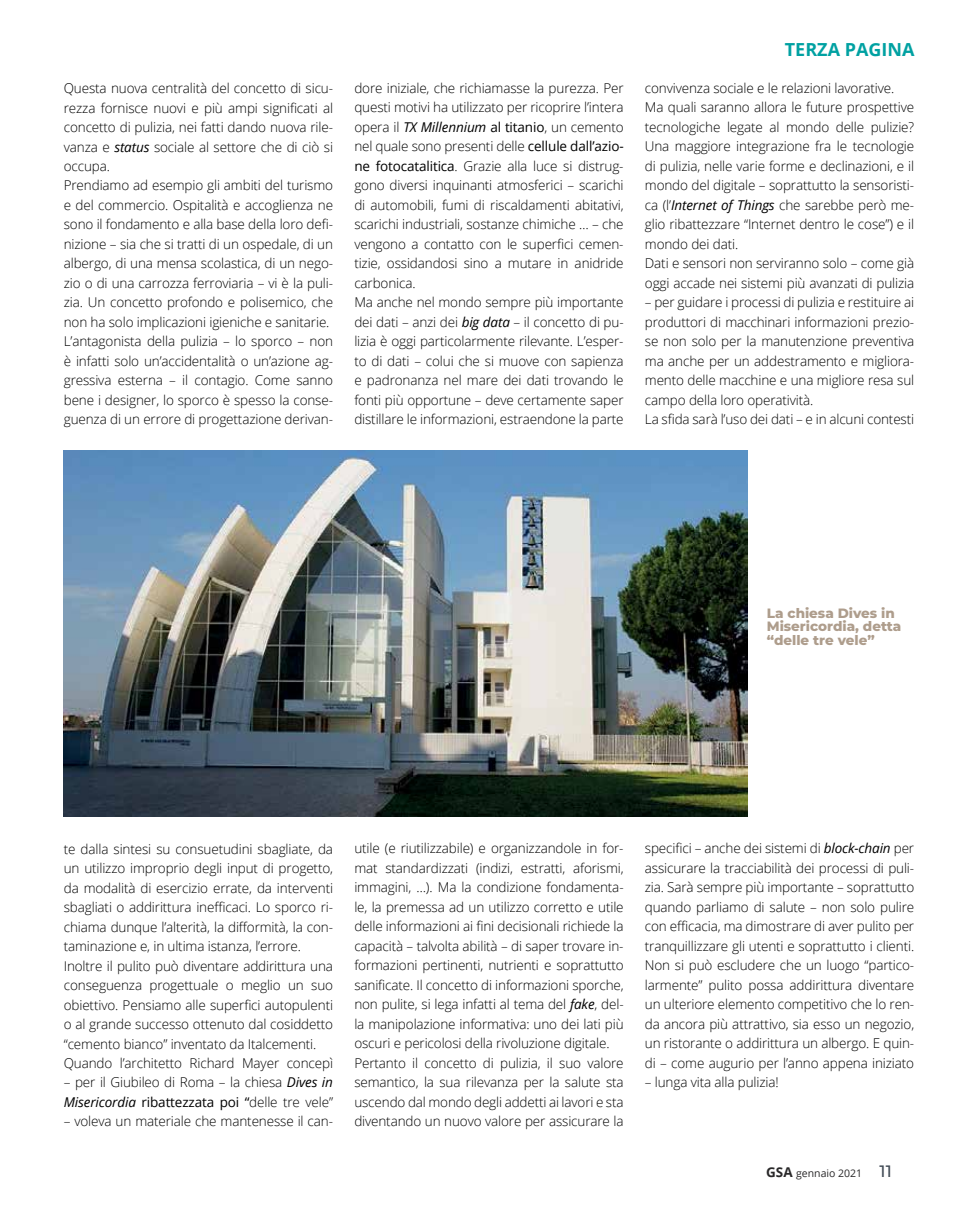
<style>
.page{position:relative;width:978px;height:1212px;background:#fff}
.page>*{position:absolute;margin:0;border:0;box-sizing:border-box;transform-origin:0 0}
.t1{font:700 18px "Open Sans";color:#00a1a2}
.t2{font:300 13.5px/19.5px "Open Sans";letter-spacing:-.01em;color:#000}
.t3{font:800 13.5px/13.5px "Montserrat";color:#ae9d8c}
.t4{font:10.5px "Open Sans";color:#292829}
.s1{font-weight:400;font-style:italic}
.s2{font-weight:400}
.s3{font-weight:700;font-size:13.5px}
.s4{font-family:"Montserrat";font-weight:500;font-size:16.5px;color:#414b55}
</style>
<div class="page">
<img style="left:63px;top:451px;width:685px;height:365px">
<p class="t2" style="left:64px;top:78px;width:271px">Questa nuova centralità del concetto di sicu&shy;rezza fornisce nuovi e più ampi significati al concetto di pulizia, nei fatti dando nuova rile&shy;vanza e <span class="s1">status</span> sociale al settore che di ciò si occupa.<br>Prendiamo ad esempio gli ambiti del turismo e del commercio. Ospitalità e accoglienza ne sono il fondamento e alla base della loro defi&shy;nizione – sia che si tratti di un ospedale, di un albergo, di una mensa scolastica, di un nego&shy;zio o di una carrozza ferroviaria – vi è la puli&shy;zia. Un concetto profondo e polisemico, che non ha solo implicazioni igieniche e sanitarie.<br>L’antagonista della pulizia – lo sporco – non è infatti solo un’accidentalità o un’azione ag&shy;gressiva esterna – il contagio. Come sanno bene i designer, lo sporco è spesso la conse&shy;guenza di un errore di progettazione derivan-</p>
<p class="t2" style="left:354px;top:78px;width:271px">dore iniziale, che richiamasse la purezza. Per questi motivi ha utilizzato per ricoprire l’intera opera il <span class="s1">TX Millennium</span> <span class="s2">al titanio</span>, un cemento nel quale sono presenti delle <span class="s2">cellule dall’azio&shy;ne fotocatalitica</span>. Grazie alla luce si distrug&shy;gono diversi inquinanti atmosferici – scarichi di automobili, fumi di riscaldamenti abitativi, scarichi industriali, sostanze chimiche … – che vengono a contatto con le superfici cemen&shy;tizie, ossidandosi sino a mutare in anidride carbonica.<br>Ma anche nel mondo sempre più importante dei dati – anzi dei <span class="s1">big data</span> – il concetto di pu&shy;lizia è oggi particolarmente rilevante. L’esper&shy;to di dati – colui che si muove con sapienza e padronanza nel mare dei dati trovando le fonti più opportune – deve certamente saper distillare le informazioni, estraendone la parte</p>
<h1 class="t1" style="left:785px;top:37px;width:131px">TERZA PAGINA</h1>
<p class="t2" style="left:645px;top:78px;width:271px">convivenza sociale e le relazioni lavorative.<br>Ma quali saranno allora le future prospettive tecnologiche legate al mondo delle pulizie?<br>Una maggiore integrazione fra le tecnologie di pulizia, nelle varie forme e declinazioni, e il mondo del digitale – soprattutto la sensoristi&shy;ca (l’<span class="s1">Internet of Things</span> che sarebbe però me&shy;glio ribattezzare “Internet dentro le cose”) e il mondo dei dati.<br>Dati e sensori non serviranno solo – come già oggi accade nei sistemi più avanzati di pulizia</p>
<p class="t2" style="left:645px;top:292px;width:271px">– per guidare i processi di pulizia e restituire ai produttori di macchinari informazioni prezio&shy;se non solo per la manutenzione preventiva ma anche per un addestramento e migliora&shy;mento delle macchine e una migliore resa sul campo della loro operatività.<br>La sfida sarà l’uso dei dati – e in alcuni contesti</p>
<p class="t3" style="left:767px;top:605px;width:136px">La chiesa Dives in<br>Misericordia, detta “delle tre vele”</p>
<p class="t2" style="left:64px;top:838px;width:271px">te dalla sintesi su consuetudini sbagliate, da un utilizzo improprio degli input di progetto, da modalità di esercizio errate, da interventi sbagliati o addirittura inefficaci. Lo sporco ri&shy;chiama dunque l’alterità, la difformità, la con&shy;taminazione e, in ultima istanza, l’errore.<br>Inoltre il pulito può diventare addirittura una conseguenza progettuale o meglio un suo obiettivo. Pensiamo alle superfici autopulenti o al grande successo ottenuto dal cosiddetto “cemento bianco” inventato da Italcementi.<br>Quando l’architetto Richard Mayer concepì</p>
<p class="t2" style="left:64px;top:1072px;width:271px">– per il Giubileo di Roma – la chiesa <span class="s1">Dives in<br>Misericordia</span> <span class="s2">ribattezzata poi “</span>delle tre vele”</p>
<p class="t2" style="left:64px;top:1111px;width:271px">– voleva un materiale che mantenesse il can-</p>
<p class="t2" style="left:354px;top:838px;width:271px">utile (e riutilizzabile) e organizzandole in for&shy;mat standardizzati (indizi, estratti, aforismi, immagini, …). Ma la condizione fondamenta&shy;le, la premessa ad un utilizzo corretto e utile delle informazioni ai fini decisionali richiede la capacità – talvolta abilità – di saper trovare in&shy;formazioni pertinenti, nutrienti e soprattutto sanificate. Il concetto di informazioni sporche, non pulite, si lega infatti al tema del <span class="s1">fake</span>, del&shy;la manipolazione informativa: uno dei lati più oscuri e pericolosi della rivoluzione digitale.<br>Pertanto il concetto di pulizia, il suo valore semantico, la sua rilevanza per la salute sta uscendo dal mondo degli addetti ai lavori e sta diventando un nuovo valore per assicurare la</p>
<p class="t2" style="left:645px;top:838px;width:271px;text-align:justify">specifici – anche dei sistemi di <span class="s1">block-chain</span> per assicurare la tracciabilità dei processi di puli&shy;zia. Sarà sempre più importante – soprattutto quando parliamo di salute – non solo pulire con efficacia, ma dimostrare di aver pulito per tranquillizzare gli utenti e soprattutto i clienti.<br>Non si può escludere che un luogo “partico&shy;larmente” pulito possa addirittura diventare un ulteriore elemento competitivo che lo ren&shy;da ancora più attrattivo, sia esso un negozio, un ristorante o addirittura un albergo. E quin&shy;di – come augurio per l’anno appena iniziato</p>
<p class="t2" style="left:645px;top:1072px;width:135px">– lunga vita alla pulizia!</p>
<p class="t4" style="left:766px;top:1166px;width:127px"><span class="s3">GSA</span> gennaio 2021 <span class="s4">11</span></p>
</div>
